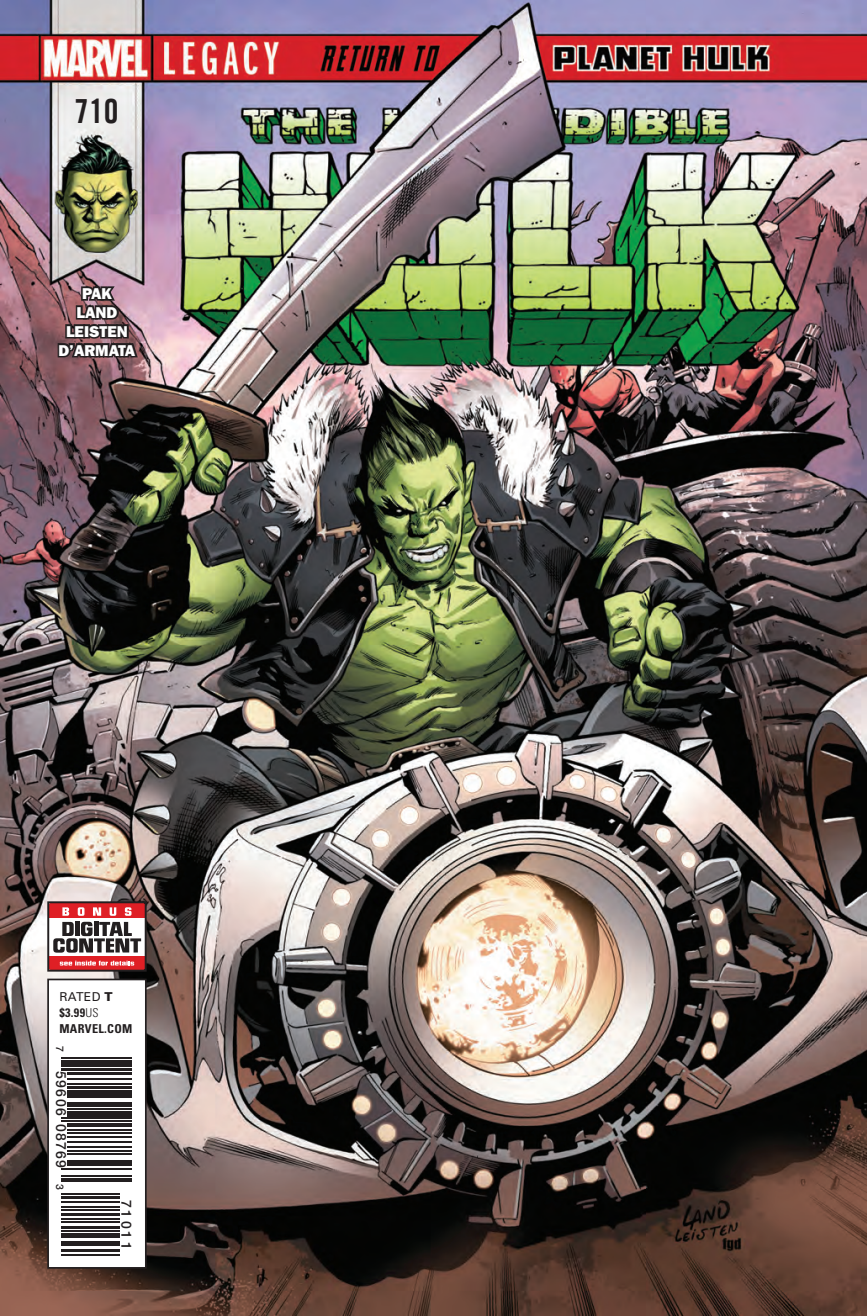
<style>
.page{position:relative;width:867px;height:1316px;background:#fff}
.page>*{position:absolute;margin:0;border:0;box-sizing:border-box;transform-origin:0 0}
.t1{font:33.25px "Trade Gothic LT Com Bd Cn 20";color:#231f20}
.t2{font:15.75px/18.9px "ITC Franklin Gothic Std Hvy";color:#fff;text-align:center}
.t3{font:500 14px "Helvetica Neue";letter-spacing:.1em;color:#231f20}
.t4{font:700 condensed 12.25px/15.8px "Univers LT Std";letter-spacing:.025em;color:#231f20}
.t5{font:500 10.5px "Helvetica Neue";color:#231f20}
.s1{font-weight:400;font-stretch:normal}
.s2{font-weight:900;font-stretch:normal}
.s3{font-weight:300}
.s4{font-size:10.5px}
</style>
<div class="page">
<img style="left:0;top:0;width:866px;height:1315px">
<svg style="left:56px;top:278px;width:84px;height:100px;background:#715259"></svg>
<svg style="left:50px;top:904px;width:94px;height:64px"></svg>
<div style="left:47px;top:901px;width:100px;height:70px;border:2px solid #231f20"></div>
<svg style="left:50px;top:981px;width:94px;height:284px"></svg>
<div style="left:47px;top:978px;width:100px;height:290px;border:2px solid #231f20"></div>
<hr style="left:61px;top:1057px;width:71px;height:1px;background:#231f20">
<hr style="left:61px;top:1059px;width:71px;height:2px;background:#231f20">
<hr style="left:61px;top:1062px;width:71px;height:4px;background:#231f20">
<hr style="left:61px;top:1067px;width:71px;height:3px;background:#231f20">
<hr style="left:68px;top:1071px;width:64px;height:3px;background:#231f20">
<hr style="left:68px;top:1078px;width:64px;height:1px;background:#231f20">
<hr style="left:68px;top:1083px;width:64px;height:1px;background:#231f20">
<hr style="left:68px;top:1085px;width:64px;height:3px;background:#231f20">
<hr style="left:68px;top:1089px;width:64px;height:2px;background:#231f20">
<div style="left:68px;top:1092px;width:64px;height:5px;background:#231f20"></div>
<hr style="left:68px;top:1101px;width:64px;height:3px;background:#231f20">
<hr style="left:68px;top:1105px;width:64px;height:1px;background:#231f20">
<hr style="left:68px;top:1108px;width:64px;height:1px;background:#231f20">
<div style="left:68px;top:1110px;width:64px;height:6px;background:#231f20"></div>
<hr style="left:61px;top:1117px;width:71px;height:1px;background:#231f20">
<hr style="left:61px;top:1119px;width:71px;height:2px;background:#231f20">
<svg style="left:68px;top:1122px;width:64px;height:4px"></svg>
<hr style="left:68px;top:1129px;width:64px;height:1px;background:#231f20">
<hr style="left:68px;top:1131px;width:64px;height:1px;background:#231f20">
<hr style="left:68px;top:1135px;width:64px;height:1px;background:#231f20">
<hr style="left:68px;top:1140px;width:64px;height:2px;background:#231f20">
<hr style="left:68px;top:1146px;width:64px;height:1px;background:#231f20">
<hr style="left:68px;top:1150px;width:64px;height:1px;background:#231f20">
<hr style="left:68px;top:1152px;width:64px;height:2px;background:#231f20">
<svg style="left:68px;top:1159px;width:64px;height:4px"></svg>
<hr style="left:68px;top:1164px;width:64px;height:1px;background:#231f20">
<hr style="left:61px;top:1168px;width:71px;height:1px;background:#231f20">
<hr style="left:61px;top:1174px;width:71px;height:2px;background:#231f20">
<hr style="left:61px;top:1177px;width:71px;height:1px;background:#231f20">
<hr style="left:61px;top:1180px;width:71px;height:1px;background:#231f20">
<hr style="left:61px;top:1193px;width:59px;height:1px;background:#231f20">
<hr style="left:61px;top:1195px;width:59px;height:3px;background:#231f20">
<hr style="left:61px;top:1201px;width:59px;height:1px;background:#231f20">
<hr style="left:61px;top:1206px;width:59px;height:1px;background:#231f20">
<hr style="left:61px;top:1209px;width:59px;height:1px;background:#231f20">
<hr style="left:61px;top:1213px;width:59px;height:2px;background:#231f20">
<hr style="left:61px;top:1218px;width:59px;height:1px;background:#231f20">
<hr style="left:61px;top:1220px;width:59px;height:2px;background:#231f20">
<hr style="left:61px;top:1226px;width:59px;height:2px;background:#231f20">
<hr style="left:61px;top:1230px;width:59px;height:1px;background:#231f20">
<hr style="left:61px;top:1232px;width:59px;height:1px;background:#231f20">
<hr style="left:61px;top:1235px;width:59px;height:2px;background:#231f20">
<hr style="left:61px;top:1240px;width:59px;height:3px;background:#231f20">
<hr style="left:61px;top:1244px;width:59px;height:1px;background:#231f20">
<hr style="left:61px;top:1248px;width:59px;height:2px;background:#231f20">
<hr style="left:61px;top:1253px;width:59px;height:1px;background:#231f20">
<h1 class="t1" style="left:74px;top:91px;width:46px">710</h1>
<p class="t2" style="left:59px;top:284px;width:78px">PAK<br>LAND<br>LEISTEN<br>D’ARMATA</p>
<p class="t4" style="left:59px;top:988px;width:74px"><span class="s1">RATED</span> <span class="s2">T </span>$3.99<span class="s3">US<br></span>MARVEL.COM</p>
<p class="t5" style="left:68px;top:1045px;width:7px;rotate:90deg">7</p>
<p class="t3" style="left:72px;top:1070px;width:121px;rotate:90deg">59606 08769 <span class="s4">3</span></p>
<p class="t3" style="left:138px;top:1199px;width:51px;rotate:90deg">71011</p>
</div>
